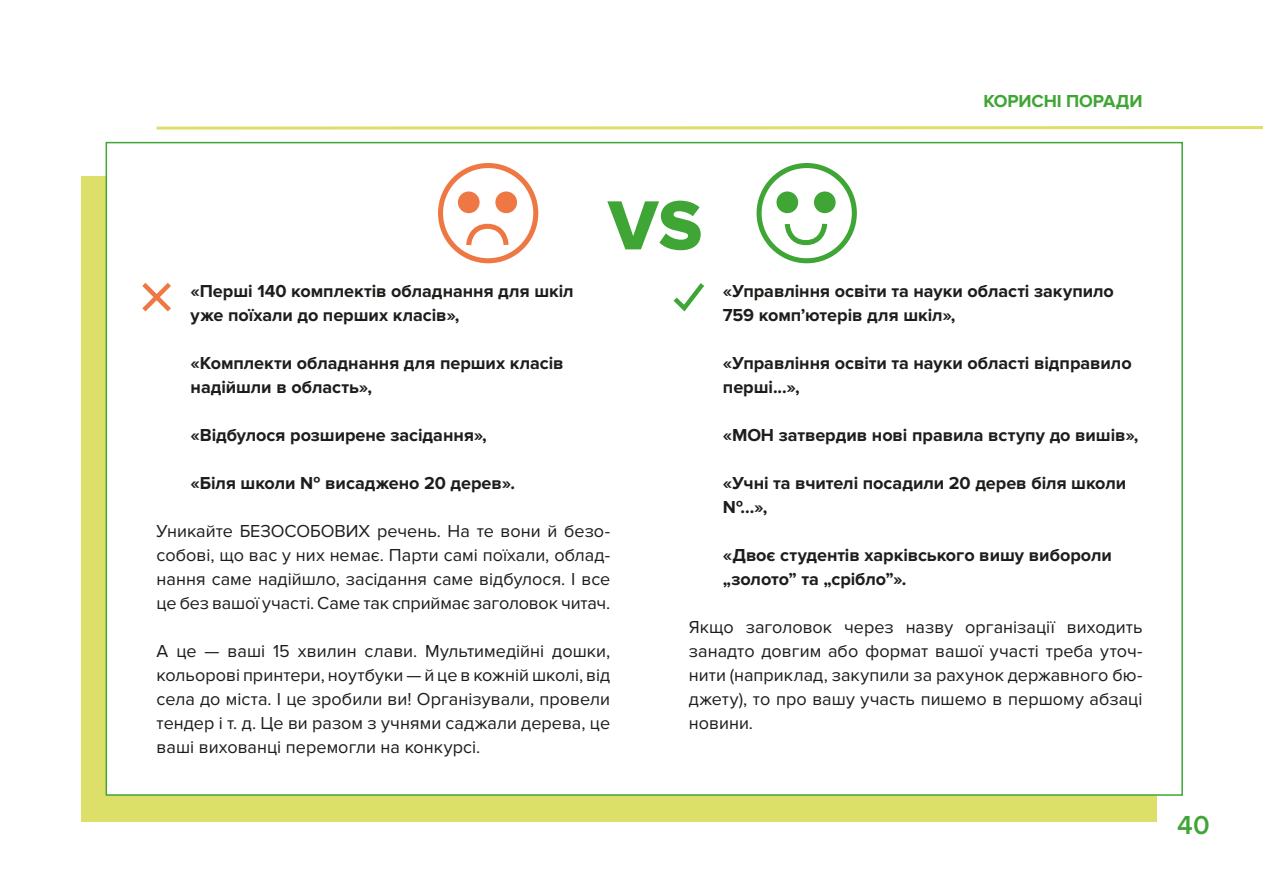
<style>
.page{position:relative;width:1263px;height:893px;background:#fff}
.page>*{position:absolute;margin:0;border:0;box-sizing:border-box;transform-origin:0 0}
.t1{font:72px "Proxima Nova Extrabld";color:#3fa535}
.t2{font:600 27px "Proxima Nova";color:#3fa535}
.t3{font:18px/24px "Proxima Nova";color:#1d1d1b;text-align:justify}
.t4{font:700 18px/24px "Proxima Nova";letter-spacing:-.005em;color:#1d1d1b}
.t5{font:700 18px "Proxima Nova";letter-spacing:-.01em;color:#3fa535}
</style>
<div class="page">
<div style="left:82px;top:176px;width:1075px;height:646px;background:#dce069"></div>
<div style="left:106px;top:142px;width:1077px;height:654px;background:#fff;border:2px solid #3fa535"></div>
<svg style="left:756px;top:163px;width:101px;height:100px"></svg>
<svg style="left:438px;top:163px;width:100px;height:100px"></svg>
<svg style="left:142px;top:283px;width:29px;height:29px"></svg>
<svg style="left:673px;top:283px;width:31px;height:29px"></svg>
<svg style="left:156px;top:126px;width:1107px;height:4px;background:#e4e78e"></svg>
<p class="t5" style="left:983px;top:90px;width:161px">КОРИСНІ ПОРАДИ</p>
<h1 class="t1" style="left:608px;top:184px;width:96px">VS</h1>
<p class="t4" style="left:191px;top:279px;width:384px">«Перші 140 комплектів обладнання для шкіл уже поїхали до перших класів»,</p>
<p class="t4" style="left:191px;top:351px;width:375px">«Комплекти обладнання для перших класів надійшли в область»,</p>
<p class="t4" style="left:191px;top:423px;width:298px">«Відбулося розширене засідання»,</p>
<p class="t4" style="left:191px;top:471px;width:326px">«Біля школи № висаджено 20 дерев».</p>
<p class="t3" style="left:157px;top:519px;width:455px">Уникайте БЕЗОСОБОВИХ речень. На те вони й безо&shy;собові, що вас у них немає. Парти самі поїхали, облад&shy;нання саме надійшло, засідання саме відбулося. І все це без вашої участі. Саме так сприймає заголовок читач.</p>
<p class="t3" style="left:157px;top:639px;width:455px">А це — ваші 15 хвилин слави. Мультимедійні дошки, кольорові принтери, ноутбуки — й це в кожній школі, від села до міста. І це зробили ви! Організували, провели тендер і т. д. Це ви разом з учнями саджали дерева, це ваші вихованці перемогли на конкурсі.</p>
<p class="t4" style="left:723px;top:279px;width:392px">«Управління освіти та науки області закупило<br>759 комп’ютерів для шкіл»,</p>
<p class="t4" style="left:723px;top:351px;width:410px">«Управління освіти та науки області відправило перші...»,</p>
<p class="t4" style="left:723px;top:423px;width:417px">«МОН затвердив нові правила вступу до вишів»,</p>
<p class="t4" style="left:723px;top:471px;width:405px">«Учні та вчителі посадили 20 дерев біля школи №...»,</p>
<p class="t4" style="left:723px;top:543px;width:390px">«Двоє студентів харківського вишу вибороли „золото” та „срібло”».</p>
<p class="t3" style="left:689px;top:615px;width:455px">Якщо заголовок через назву організації виходить занадто довгим або формат вашої участі треба уточ&shy;нити (наприклад, закупили за рахунок державного бю&shy;джету), то про вашу участь пишемо в першому абзаці новини.</p>
<h2 class="t2" style="left:1177px;top:809px;width:34px">40</h2>
</div>
